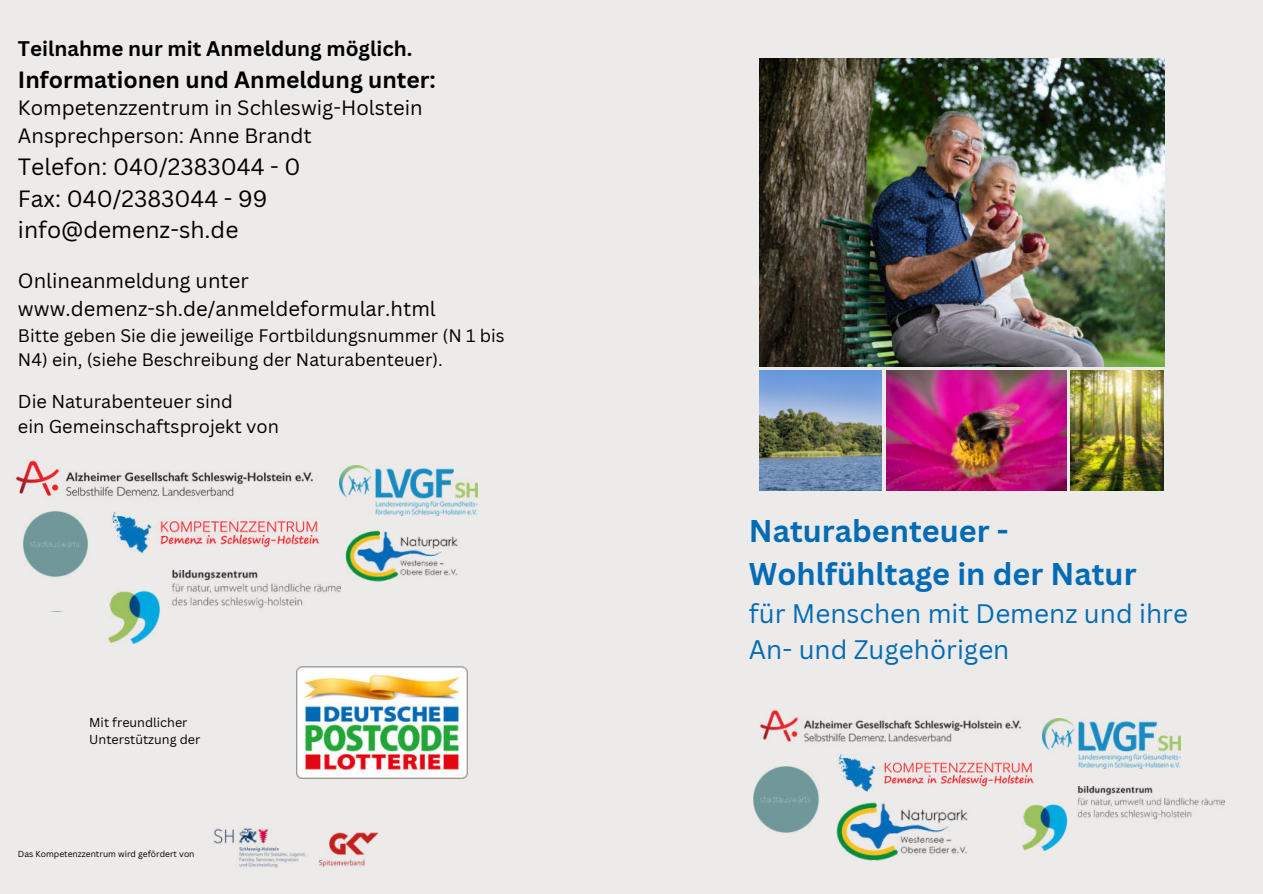
<style>
.page{position:relative;width:1263px;height:894px;background:#fff}
.page>*{position:absolute;margin:0;border:0;box-sizing:border-box;transform-origin:0 0}
.t1{font:700 30.6px/42.8px "Canva Sans";color:#026bb4}
.t2{font:26.1px/36px "Canva Sans";color:#026bb4}
.t3{font:22.95px/31.5px "Canva Sans";color:#000}
.t4{font:700 22.95px "Canva Sans";color:#000}
.t5{font:700 20.55px "Canva Sans";color:#000}
.t6{font:20.25px/28px "Canva Sans";color:#000}
.t7{font:18.15px/24.8px "Canva Sans";color:#000}
.t8{font:17.7px/23.5px "Canva Sans";color:#000}
.t9{font:12.6px/16.8px "Canva Sans";color:#000}
.t10{font:8.55px "Canva Sans";color:#000}
</style>
<div class="page">
<div style="left:0;top:0;width:1263px;height:893px;background:#edebe9"></div>
<img style="left:111px;top:511px;width:209px;height:43px">
<img style="left:16px;top:459px;width:297px;height:41px">
<img style="left:345px;top:530px;width:116px;height:52px">
<img style="left:1042px;top:718px;width:139px;height:50px">
<img style="left:760px;top:710px;width:262px;height:32px">
<img style="left:753px;top:766px;width:66px;height:67px">
<img style="left:339px;top:465px;width:138px;height:50px">
<img style="left:837px;top:754px;width:197px;height:38px">
<img style="left:1022px;top:786px;width:203px;height:64px">
<img style="left:836px;top:802px;width:132px;height:59px">
<img style="left:886px;top:371px;width:180px;height:119px">
<img style="left:759px;top:371px;width:123px;height:119px">
<img style="left:1070px;top:371px;width:94px;height:119px">
<img style="left:759px;top:59px;width:405px;height:307px">
<img style="left:23px;top:511px;width:65px;height:66px">
<img style="left:213px;top:828px;width:93px;height:40px">
<img style="left:318px;top:832px;width:61px;height:35px">
<img style="left:109px;top:570px;width:231px;height:73px">
<img style="left:296px;top:666px;width:171px;height:112px">
<p class="t5" style="left:18px;top:36px;width:396px">Teilnahme nur mit Anmeldung möglich.</p>
<p class="t4" style="left:18px;top:66px;width:419px">Informationen und Anmeldung unter:</p>
<p class="t6" style="left:18px;top:93px;width:406px">Kompetenzzentrum in Schleswig-Holstein<br>Ansprechperson: Anne Brandt</p>
<p class="t3" style="left:18px;top:151px;width:284px">Telefon: 040/2383044 - 0<br>Fax: 040/2383044 - 99 info@demenz-sh.de</p>
<p class="t6" style="left:18px;top:266px;width:419px">Onlineanmeldung unter www.demenz-sh.de/anmeldeformular.html</p>
<p class="t8" style="left:18px;top:324px;width:488px">Bitte geben Sie die jeweilige Fortbildungsnummer (N 1 bis<br>N4) ein, (siehe Beschreibung der Naturabenteuer).</p>
<p class="t7" style="left:18px;top:389px;width:263px">Die Naturabenteuer sind<br>ein Gemeinschaftsprojekt von</p>
<p class="t9" style="left:89px;top:714px;width:113px">Mit freundlicher<br>Unterstützung der</p>
<p class="t10" style="left:18px;top:848px;width:178px">Das Kompetenzzentrum wird gefördert von</p>
<h1 class="t1" style="left:749px;top:510px;width:389px">Naturabenteuer -<br>Wohlfühltage in der Natur</h1>
<p class="t2" style="left:749px;top:596px;width:441px">für Menschen mit Demenz und ihre<br>An- und Zugehörigen</p>
</div>
